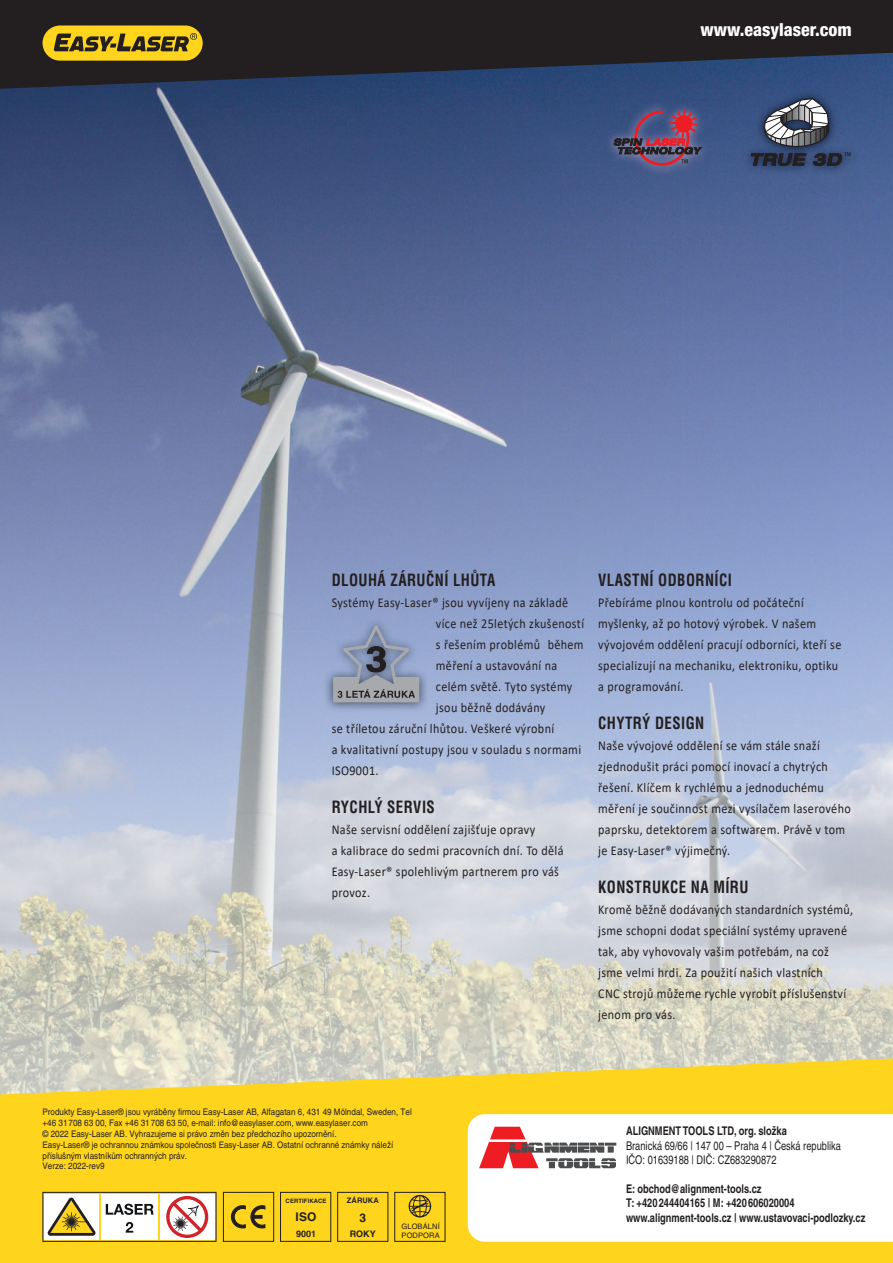
<style>
.page{position:relative;width:893px;height:1263px;background:#fff}
.page>*{position:absolute;margin:0;border:0;box-sizing:border-box;transform-origin:0 0}
.t1{font:800 condensed 18px "Helvetica Neue";color:#fff}
.t2{font:700 condensed 16.5px "Helvetica CE";letter-spacing:.03em;color:#231f20;scale:.9 1}
.t3{font:13.5px/21px "Calibri";letter-spacing:.03em;color:#231f20;scale:.9 1}
.t4{font:700 12px/14.4px "Helvetica CE";color:#231f20;scale:.77 1}
.t5{font:12px/14.4px "Helvetica CE";color:#231f20;scale:.77 1}
.t6{font:700 12px "Helvetica CE";color:#231f20}
.t7{font:9px/10.8px "Helvetica CE";color:#231f20;scale:.9 1}
.t8{font:700 9px "Helvetica CE";color:#231f20}
.t9{font:7.5px/9px "Helvetica CE";letter-spacing:.015em;color:#231f20}
.t10{font:700 7.5px "Helvetica CE";letter-spacing:.015em;color:#231f20}
.t11{font:700 6px "Helvetica CE";letter-spacing:.015em;color:#231f20}
</style>
<div class="page">
<img style="left:0;top:89px;width:525px;height:437px">
<img style="left:525px;top:89px;width:368px;height:16px">
<img style="left:525px;top:105px;width:105px;height:953px">
<img style="left:683px;top:105px;width:105px;height:953px">
<img style="left:841px;top:105px;width:52px;height:953px">
<img style="left:630px;top:175px;width:53px;height:883px">
<img style="left:788px;top:175px;width:53px;height:883px">
<img style="left:0;top:526px;width:262px;height:532px">
<img style="left:262px;top:526px;width:263px;height:105px">
<img style="left:262px;top:631px;width:105px;height:427px">
<img style="left:420px;top:631px;width:105px;height:427px">
<img style="left:367px;top:712px;width:53px;height:346px">
<svg style="left:0;top:0;width:893px;height:89px;background:#252833"></svg>
<svg style="left:0;top:1058px;width:893px;height:205px;background:#f7d335"></svg>
<div style="left:43px;top:26px;width:160px;height:35px;background:#fed41d;border-radius:18px"></div>
<svg style="left:54px;top:33px;width:143px;height:18px"></svg>
<svg style="left:468px;top:1114px;width:425px;height:128px"></svg>
<svg style="left:231px;top:1205px;width:14px;height:23px"></svg>
<svg style="left:251px;top:1205px;width:14px;height:23px"></svg>
<div style="left:43px;top:1192px;width:173px;height:50px;border:1px solid #231f20"></div>
<div style="left:223px;top:1192px;width:51px;height:50px;border:1px solid #231f20"></div>
<div style="left:280px;top:1192px;width:51px;height:50px;border:1px solid #231f20"></div>
<div style="left:337px;top:1192px;width:51px;height:50px;border:1px solid #231f20"></div>
<div style="left:394px;top:1192px;width:51px;height:50px;border:1px solid #231f20"></div>
<svg style="left:409px;top:1195px;width:22px;height:22px"></svg>
<img style="left:323px;top:616px;width:106px;height:96px">
<img style="left:605px;top:101px;width:105px;height:74px">
<svg style="left:614px;top:110px;width:89px;height:56px;background:#674c6c"></svg>
<img style="left:742px;top:89px;width:118px;height:86px">
<svg style="left:751px;top:98px;width:99px;height:68px;background:#525e78"></svg>
<div style="left:45px;top:1194px;width:54px;height:45px;background:#fff"></div>
<div style="left:160px;top:1194px;width:54px;height:45px;background:#fff"></div>
<div style="left:101px;top:1194px;width:57px;height:45px;background:#fff"></div>
<svg style="left:106px;top:1204px;width:48px;height:11px"></svg>
<svg style="left:126px;top:1222px;width:7px;height:10px"></svg>
<svg style="left:166px;top:1196px;width:42px;height:42px"></svg>
<svg style="left:47px;top:1197px;width:49px;height:39px"></svg>
<svg style="left:479px;top:1127px;width:137px;height:41px"></svg>
<svg style="left:333px;top:625px;width:86px;height:77px;background:#8b94ab"></svg>
<h1 class="t1" style="left:700px;top:19px;width:153px">www.easylaser.com</h1>
<p class="t2" style="left:332px;top:570px;width:183px">DLOUHÁ ZÁRUČNÍ LHŮTA</p>
<p class="t3" style="left:332px;top:592px;width:264px">Systémy Easy-Laser® jsou vyvíjeny na základě</p>
<p class="t3" style="left:436px;top:613px;width:166px">více než 25letých zkušeností</p>
<p class="t3" style="left:436px;top:634px;width:166px">s řešením problémů během</p>
<p class="t3" style="left:436px;top:655px;width:137px">měření a ustavování na</p>
<p class="t3" style="left:436px;top:676px;width:153px">celém světě. Tyto systémy</p>
<p class="t3" style="left:436px;top:697px;width:123px">jsou běžně dodávány</p>
<p class="t3" style="left:332px;top:718px;width:249px">se tříletou záruční lhůtou. Veškeré výrobní</p>
<p class="t3" style="left:332px;top:739px;width:279px">a kvalitativní postupy jsou v souladu s normami</p>
<p class="t3" style="left:332px;top:760px;width:54px">ISO9001.</p>
<p class="t2" style="left:332px;top:797px;width:116px">RYCHLÝ SERVIS</p>
<p class="t3" style="left:332px;top:819px;width:259px">Naše servisní oddělení zajišťuje opravy<br>a kalibrace do sedmi pracovních dní. To dělá Easy-Laser® spolehlivým partnerem pro váš provoz.</p>
<p class="t2" style="left:598px;top:570px;width:150px">VLASTNÍ ODBORNÍCI</p>
<p class="t3" style="left:598px;top:592px;width:272px">Přebíráme plnou kontrolu od počáteční myšlenky, až po hotový výrobek. V našem vývojovém oddělení pracují odborníci, kteří se specializují na mechaniku, elektroniku, optiku a programování.</p>
<p class="t2" style="left:598px;top:713px;width:119px">CHYTRÝ DESIGN</p>
<p class="t3" style="left:598px;top:735px;width:282px">Naše vývojové oddělení se vám stále snaží zjednodušit práci pomocí inovací a chytrých řešení. Klíčem k rychlému a jednoduchému měření je součinnost mezi vysílačem laserového paprsku, detektorem a softwarem. Právě v tom je Easy-Laser® výjimečný.</p>
<p class="t2" style="left:598px;top:876px;width:169px">KONSTRUKCE NA MÍRU</p>
<p class="t3" style="left:598px;top:898px;width:285px">Kromě běžně dodávaných standardních systémů, jsme schopni dodat speciální systémy upravené tak, aby vyhovovaly vašim potřebám, na což jsme velmi hrdi. Za použití našich vlastních<br>CNC strojů můžeme rychle vyrobit příslušenství jenom pro vás.</p>
<p class="t7" style="left:43px;top:1107px;width:412px">Produkty Easy-Laser® jsou vyráběny firmou Easy-Laser AB, Alfagatan 6, 431 49 Mölndal, Sweden, Tel +46 31 708 63 00, Fax +46 31 708 63 50, e-mail: info@easylaser.com, www.easylaser.com<br>© 2022 Easy-Laser AB. Vyhrazujeme si právo změn bez předchozího upozornění.<br>Easy-Laser® je ochrannou známkou společnosti Easy-Laser AB. Ostatní ochranné známky náleží příslušným vlastníkům ochranných práv.<br>Verze: 2022-rev9</p>
<p class="t11" style="left:286px;top:1197px;width:42px">CERTIFIKACE</p>
<p class="t6" style="left:296px;top:1210px;width:23px">ISO</p>
<p class="t8" style="left:296px;top:1228px;width:22px">9001</p>
<p class="t10" style="left:347px;top:1196px;width:34px">ZÁRUKA</p>
<p class="t6" style="left:359px;top:1211px;width:8px">3</p>
<p class="t8" style="left:350px;top:1229px;width:28px">ROKY</p>
<p class="t9" style="left:401px;top:1221px;width:40px">GLOBÁLNÍ<br>PODPORA</p>
<p class="t4" style="left:626px;top:1124px;width:210px">ALIGNMENT TOOLS LTD, org. složka</p>
<p class="t5" style="left:626px;top:1138px;width:281px">Branická 69/66 | 147 00 – Praha 4 | Česká republika<br>IČO: 01639188 | DIČ: CZ683290872</p>
<p class="t4" style="left:626px;top:1181px;width:312px">E: obchod@alignment-tools.cz<br>T: +420 244404165 | M: +420 606020004 www.alignment-tools.cz | www.ustavovaci-podlozky.cz</p>
</div>
